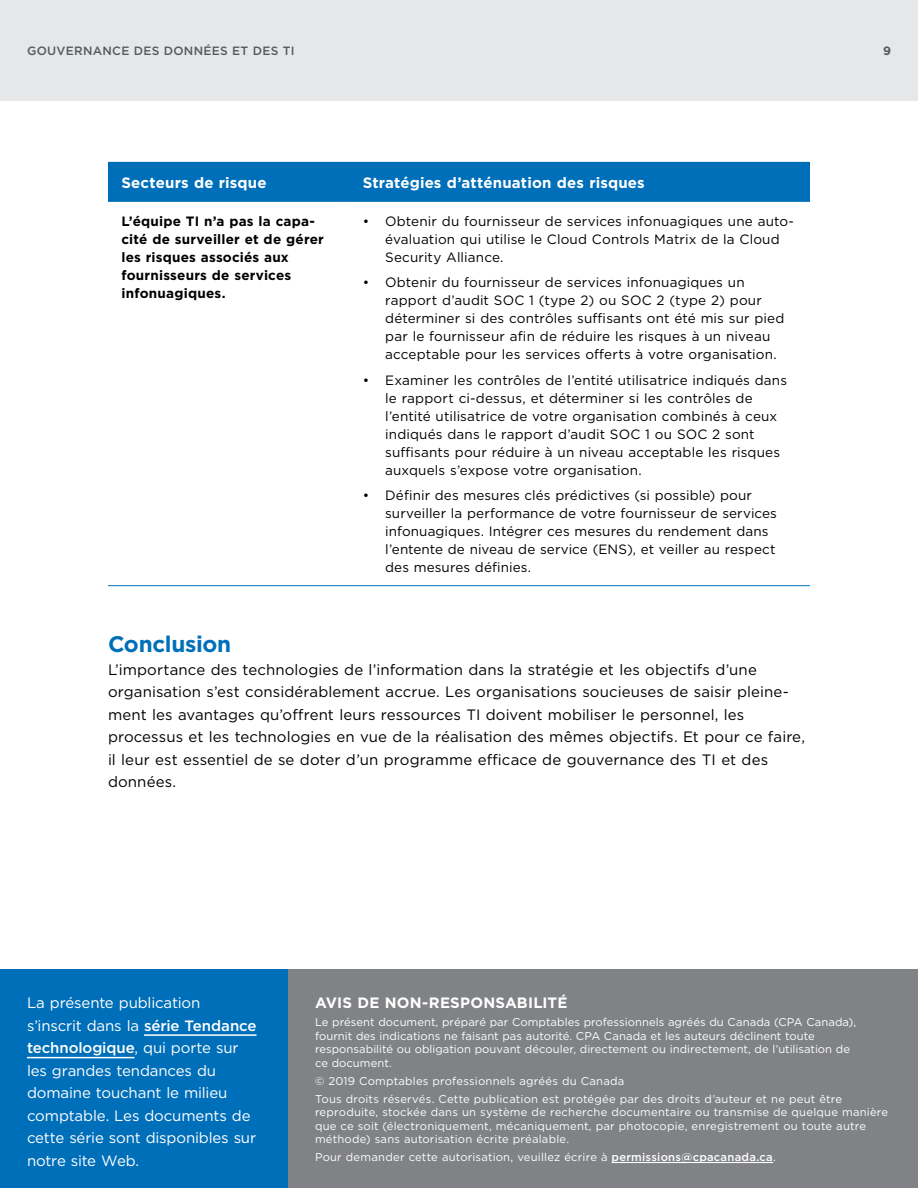
<style>
.page{position:relative;width:918px;height:1188px;background:#fff}
.page>*{position:absolute;margin:0;border:0;box-sizing:border-box;transform-origin:0 0}
.t1{font:700 22.5px "Gotham";letter-spacing:-.01em;color:#006fba}
.t2{font:15px/22.5px "Gotham";letter-spacing:.005em;color:#000}
.t3{font:15px/22.5px "Gotham";letter-spacing:-.01em;color:#fff}
.t4{font:700 15px "Gotham";letter-spacing:.01em;color:#fff}
.t5{font:13.5px/18px "Gotham";letter-spacing:.01em;color:#000}
.t6{font:700 13.5px/18px "Gotham";letter-spacing:.015em;color:#000}
.t7{font:500 12px "Gotham";letter-spacing:.025em;color:#58595b}
.t8{font:700 12px "Gotham";color:#58595b}
.t9{font:11.25px/13.5px "Gotham";letter-spacing:.01em;color:#fff}
.s1{font-weight:500}
</style>
<div class="page">
<div style="left:0;top:0;width:918px;height:101px;background:#e6e7e8"></div>
<hr style="left:108px;top:585px;width:241px;height:1px;background:#006fba">
<hr style="left:349px;top:585px;width:461px;height:1px;background:#006fba">
<div style="left:108px;top:162px;width:241px;height:39px;background:#006fba"></div>
<div style="left:349px;top:162px;width:461px;height:39px;background:#006fba"></div>
<hr style="left:108px;top:201px;width:241px;height:1px;background:#006fba">
<hr style="left:349px;top:201px;width:461px;height:1px;background:#006fba">
<div style="left:288px;top:969px;width:630px;height:219px;background:#808285"></div>
<hr style="left:612px;top:1162px;width:161px;height:1px;background:#fff">
<div style="left:0;top:969px;width:288px;height:219px;background:#006fba"></div>
<hr style="left:144px;top:1034px;width:113px;height:2px;background:#fff">
<hr style="left:27px;top:1057px;width:107px;height:1px;background:#fff">
<p class="t7" style="left:27px;top:43px;width:269px">GOUVERNANCE DES DONNÉES ET DES TI</p>
<p class="t8" style="left:883px;top:43px;width:9px">9</p>
<p class="t4" style="left:122px;top:173px;width:147px">Secteurs de risque</p>
<p class="t4" style="left:363px;top:173px;width:284px">Stratégies d’atténuation des risques</p>
<p class="t6" style="left:122px;top:212px;width:204px">L’équipe TI n’a pas la capa&shy;cité de surveiller et de gérer les risques associés aux fournisseurs de services infonuagiques.</p>
<p class="t5" style="left:385px;top:212px;width:410px;text-indent:-23px">• Obtenir du fournisseur de services infonuagiques une auto&shy;évaluation qui utilise le Cloud Controls Matrix de la Cloud<br>Security Alliance.</p>
<p class="t5" style="left:385px;top:273px;width:401px;text-indent:-23px">• Obtenir du fournisseur de services infonuagiques un rapport d’audit SOC 1 (type 2) ou SOC 2 (type 2) pour déterminer si des contrôles sufsants ont été mis sur pied par le fournisseur afn de réduire les risques à un niveau acceptable pour les services oferts à votre organisation.</p>
<p class="t5" style="left:385px;top:371px;width:403px;text-indent:-23px">• Examiner les contrôles de l’entité utilisatrice indiqués dans le rapport ci-dessus, et déterminer si les contrôles de l’entité utilisatrice de votre organisation combinés à ceux indiqués dans le rapport d’audit SOC 1 ou SOC 2 sont sufsants pour réduire à un niveau acceptable les risques auxquels s’expose votre organisation.</p>
<p class="t5" style="left:385px;top:486px;width:393px;text-indent:-23px">• Défnir des mesures clés prédictives (si possible) pour surveiller la performance de votre fournisseur de services infonuagiques. Intégrer ces mesures du rendement dans l’entente de niveau de service (ENS), et veiller au respect des mesures défnies.</p>
<h2 class="t1" style="left:108px;top:629px;width:125px">Conclusion</h2>
<p class="t2" style="left:108px;top:658px;width:699px">L’importance des technologies de l’information dans la stratégie et les objectifs d’une organisation s’est considérablement accrue. Les organisations soucieuses de saisir pleine&shy;ment les avantages qu’offrent leurs ressources TI doivent mobiliser le personnel, les processus et les technologies en vue de la réalisation des mêmes objectifs. Et pour ce faire, il leur est essentiel de se doter d’un programme efficace de gouvernance des TI et des données.</p>
<p class="t3" style="left:27px;top:991px;width:231px">La présente publication s’inscrit dans la <span class="s1">série Tendance technologique</span>, qui porte sur les grandes tendances du domaine touchant le milieu comptable. Les documents de cette série sont disponibles sur notre site Web.</p>
<p class="t4" style="left:315px;top:993px;width:254px">AVIS DE NON-RESPONSABILITÉ</p>
<p class="t9" style="left:315px;top:1015px;width:543px">Le présent document, préparé par Comptables professionnels agréés du Canada (CPA Canada), fournit des indications ne faisant pas autorité. CPA Canada et les auteurs déclinent toute responsabilité ou obligation pouvant découler, directement ou indirectement, de l’utilisation de ce document.</p>
<p class="t9" style="left:315px;top:1074px;width:311px">© 2019 Comptables professionnels agréés du Canada</p>
<p class="t9" style="left:315px;top:1092px;width:575px">Tous droits réservés. Cette publication est protégée par des droits d’auteur et ne peut être reproduite, stockée dans un système de recherche documentaire ou transmise de quelque manière que ce soit (électroniquement, mécaniquement, par photocopie, enregistrement ou toute autre méthode) sans autorisation écrite préalable.</p>
<p class="t9" style="left:315px;top:1150px;width:463px">Pour demander cette autorisation, veuillez écrire à <span class="s1">permissions@cpacanada.ca</span>.</p>
</div>
